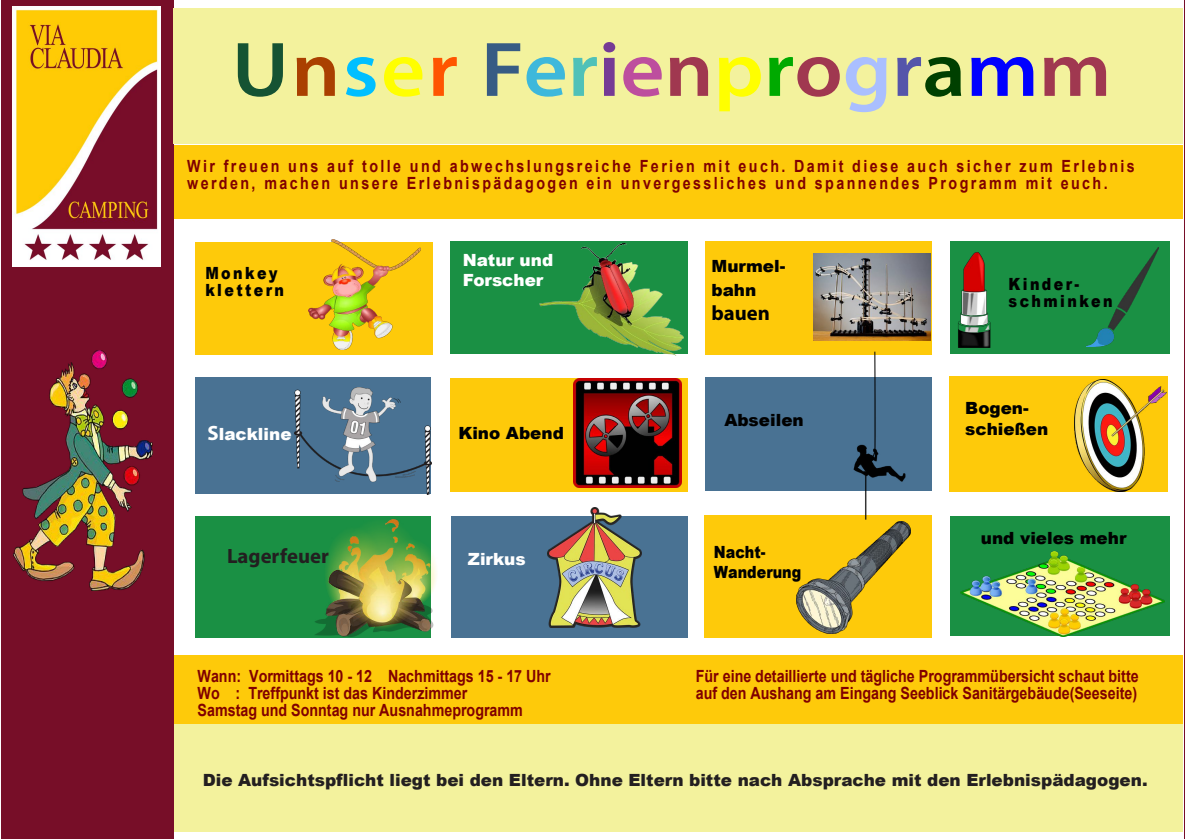
<style>
.page{position:relative;width:1185px;height:840px;background:#fff}
.page>*{position:absolute;margin:0;border:0;box-sizing:border-box;transform-origin:0 0}
.t1{font:600 77.98px "Myriad Pro";color:#a03850;scale:1.1 1}
.t2{font:700 20.72px "Myriad Pro";color:#231f20}
.t3{font:700 20.72px "Myriad Pro";color:#000001}
.t4{font:700 16.8px/17.1px "Arial";color:#800000;scale:.85 1}
.t5{font:700 16.8px/17.1px "Arial";letter-spacing:.17em;color:#800000;scale:.85 1}
.t6{font:900 16.8px "Arial";color:#231f20}
.t7{font:900 16.8px/20.2px "Arial";color:#000}
.t8{font:900 16.8px/20.2px "Arial";color:#fff}
.t9{font:900 16.8px/17.1px "Arial";letter-spacing:.17em;color:#000;scale:.85 1}
.t10{font:900 16.8px/23.4px "Arial";color:#000001}
.t11{font:900 16.8px/20.2px "Arial";color:#000;scale:.85 1}
.s1{color:#155333}
.s2{color:#aa4000}
.s3{color:#00bfff}
.s4{color:#ff0}
.s5{color:#f50}
.s6{color:#375c84}
.s7{color:#3db8db}
.s8{color:#4fc1b8}
.s9{color:#753b95}
.s10{color:#bd4e9e}
.s11{color:#0a0}
.s12{color:#aabfff}
.s13{color:#55a}
.s14{color:#004000}
.s15{color:#00f}
.s16{font-family:"Myriad Pro";font-weight:700;font-size:20.72px}
</style>
<div class="page">
<div style="left:175px;top:722px;width:1008px;height:109px;background:#f3f29d"></div>
<div style="left:174px;top:655px;width:1008px;height:68px;background:#feca0a"></div>
<div style="left:1px;top:0;width:172px;height:838px;background:#770e28"></div>
<div style="left:174px;top:8px;width:1009px;height:135px;background:#f3f29d"></div>
<div style="left:195px;top:242px;width:237px;height:112px;background:#feca0a"></div>
<div style="left:195px;top:377px;width:235px;height:116px;background:#497293"></div>
<div style="left:705px;top:241px;width:227px;height:113px;background:#feca0a"></div>
<div style="left:451px;top:241px;width:237px;height:112px;background:#1a9044"></div>
<div style="left:705px;top:377px;width:227px;height:113px;background:#497293"></div>
<div style="left:949px;top:376px;width:218px;height:115px;background:#feca0a"></div>
<div style="left:450px;top:378px;width:238px;height:113px;background:#feca0a"></div>
<div style="left:175px;top:146px;width:1008px;height:73px;background:#feca0a"></div>
<div style="left:195px;top:516px;width:235px;height:121px;background:#1a9044"></div>
<div style="left:704px;top:515px;width:228px;height:122px;background:#feca0a"></div>
<div style="left:451px;top:516px;width:237px;height:121px;background:#497293"></div>
<img style="left:12px;top:7px;width:148px;height:259px">
<div style="left:949px;top:515px;width:220px;height:120px;background:#1a9044"></div>
<div style="left:949px;top:241px;width:220px;height:112px;background:#1a9044"></div>
<img style="left:1074px;top:379px;width:92px;height:112px">
<img style="left:813px;top:253px;width:117px;height:87px">
<img style="left:315px;top:517px;width:122px;height:119px">
<img style="left:573px;top:379px;width:109px;height:108px">
<img style="left:14px;top:350px;width:138px;height:240px">
<img style="left:547px;top:508px;width:95px;height:119px">
<img style="left:540px;top:243px;width:143px;height:112px">
<img style="left:308px;top:239px;width:112px;height:110px">
<img style="left:832px;top:352px;width:94px;height:167px">
<img style="left:295px;top:387px;width:136px;height:108px">
<img style="left:1087px;top:247px;width:71px;height:99px">
<img style="left:958px;top:252px;width:33px;height:95px">
<img style="left:961px;top:551px;width:203px;height:85px">
<img style="left:796px;top:521px;width:114px;height:112px">
<hr style="left:1183px;top:0;width:2px;height:838px;background:#770e28">
<h1 class="t1" style="left:232px;top:20px;width:801px"><span class="s1">U</span><span class="s2">n</span><span class="s3">s</span><span class="s4">e</span><span class="s5">r</span> <span class="s6">F</span><span class="s7">e</span><span class="s8">r</span><span class="s9">i</span><span class="s10">e</span>n<span class="s4">p</span><span class="s11">r</span>o<span class="s12">g</span><span class="s13">r</span><span class="s14">a</span><span class="s15">m</span>m</h1>
<p class="t5" style="left:187px;top:157px;width:1116px">Wir freuen uns auf tolle und abwechslungsreiche Ferien mit euch. Damit diese auch sicher zum Erlebnis werden, machen unsere Erlebnispädagogen ein unvergessliches und spannendes Programm mit euch.</p>
<p class="t9" style="left:205px;top:264px;width:94px">Monkey klettern</p>
<p class="t8" style="left:463px;top:249px;width:92px">Natur und<br>Forscher</p>
<p class="t8" style="left:208px;top:423px;width:86px"><span class="s16">S</span>lackline</p>
<p class="t10" style="left:458px;top:420px;width:107px">Kino Abend</p>
<p class="t2" style="left:227px;top:542px;width:103px">Lagerfeuer</p>
<p class="t8" style="left:468px;top:548px;width:59px">Zirkus</p>
<p class="t10" style="left:711px;top:254px;width:75px">Murmel&shy;bahn</p>
<p class="t3" style="left:711px;top:300px;width:60px">bauen</p>
<p class="t7" style="left:724px;top:409px;width:81px">Abseilen</p>
<p class="t11" style="left:714px;top:541px;width:104px">Nacht-<br>Wanderung</p>
<p class="t9" style="left:1008px;top:274px;width:124px">Kinder&shy;schminken</p>
<p class="t7" style="left:965px;top:397px;width:85px">Bogen&shy;schießen</p>
<p class="t7" style="left:981px;top:527px;width:147px">und vieles mehr</p>
<p class="t4" style="left:197px;top:667px;width:417px">Wann: Vormittags 10 - 12 Nachmittags 15 - 17 Uhr<br>Wo : Treffpunkt ist das Kinderzimmer<br>Samstag und Sonntag nur Ausnahmeprogramm</p>
<p class="t4" style="left:696px;top:667px;width:522px">Für eine detaillierte und tägliche Programmübersicht schaut bitte auf den Aushang am Eingang Seeblick Sanitärgebäude(Seeseite)</p>
<p class="t6" style="left:203px;top:767px;width:946px">Die Aufsichtspflicht liegt bei den Eltern. Ohne Eltern bitte nach Absprache mit den Erlebnispädagogen.</p>
</div>
